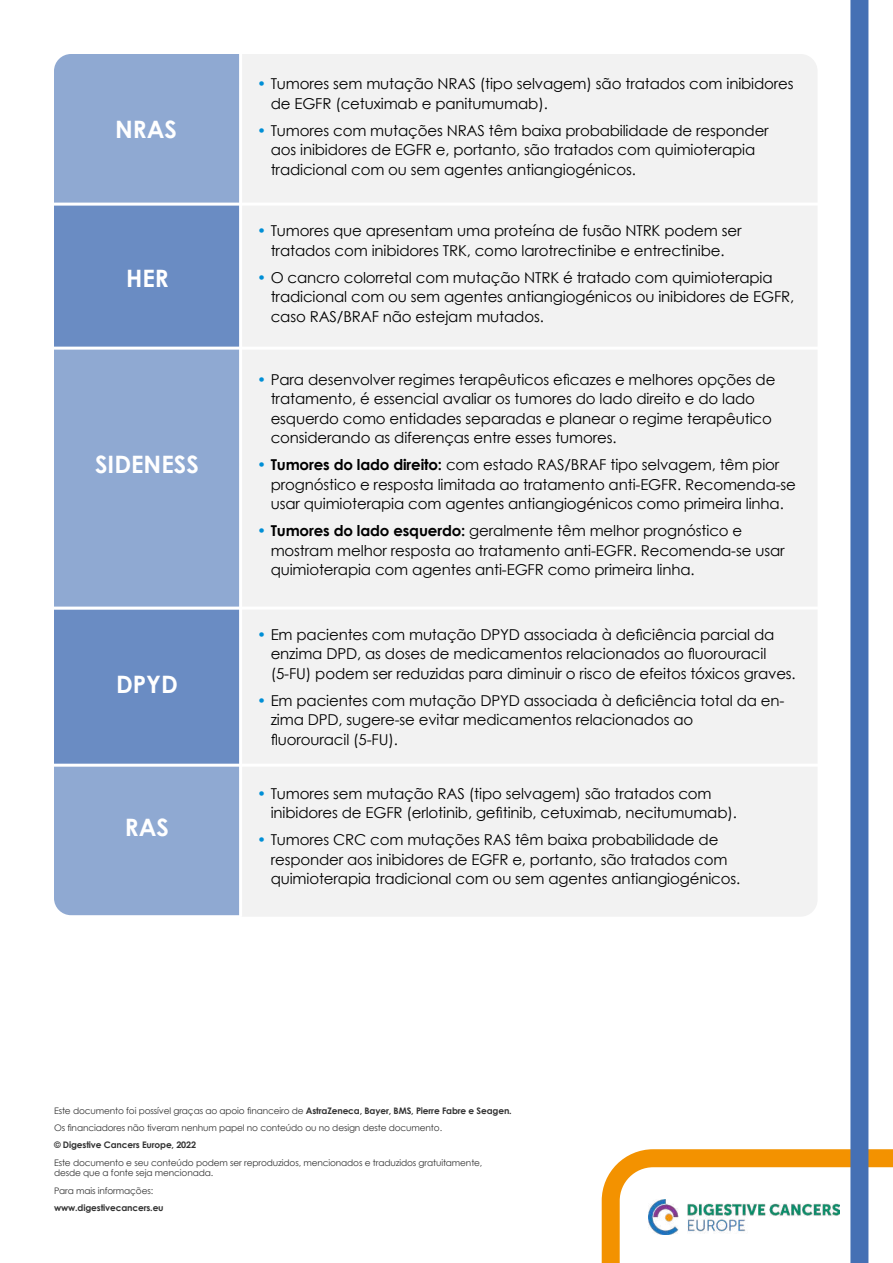
<style>
.page{position:relative;width:893px;height:1263px;background:#fff}
.page>*{position:absolute;margin:0;border:0;box-sizing:border-box;transform-origin:0 0}
.t1{font:700 24px "Century Gothic";color:#fff}
.t2{font:15px/19.5px "Century Gothic";letter-spacing:-.01em;color:#000}
.t3{font:9px/17.2px "Century Gothic";letter-spacing:-.015em;color:#333}
.t4{font:700 9px "Century Gothic";letter-spacing:-.015em;color:#333}
.s1{color:#008fd6}
.s2{font-weight:700}
</style>
<div class="page">
<div style="left:242px;top:54px;width:575px;height:862px;background:#f2f2f2"></div>
<svg style="left:601px;top:1140px;width:292px;height:123px"></svg>
<div style="left:850px;top:0;width:18px;height:1263px;background:#4570b4"></div>
<img style="left:648px;top:1199px;width:191px;height:35px">
<div style="left:54px;top:54px;width:185px;height:149px;background:#8fa9d2"></div>
<div style="left:54px;top:204px;width:187px;height:144px;background:#6a8cc3"></div>
<div style="left:54px;top:609px;width:187px;height:156px;background:#6a8cc3"></div>
<div style="left:54px;top:348px;width:187px;height:261px;background:#8fa9d2"></div>
<div style="left:54px;top:767px;width:185px;height:148px;background:#8fa9d2"></div>
<hr style="left:239px;top:41px;width:3px;height:876px;background:#fff">
<hr style="left:54px;top:203px;width:767px;height:3px;background:#fff">
<hr style="left:54px;top:347px;width:767px;height:3px;background:#fff">
<hr style="left:54px;top:607px;width:767px;height:3px;background:#fff">
<hr style="left:54px;top:764px;width:767px;height:3px;background:#fff">
<h1 class="t1" style="left:115px;top:118px;width:63px">NRAS</h1>
<h1 class="t1" style="left:126px;top:267px;width:44px">HER</h1>
<h1 class="t1" style="left:95px;top:453px;width:105px">SIDENESS</h1>
<h1 class="t1" style="left:116px;top:674px;width:63px">DPYD</h1>
<h1 class="t1" style="left:125px;top:816px;width:46px">RAS</h1>
<p class="t2" style="left:271px;top:75px;width:524px;text-indent:-14px"><span class="s1">•</span> Tumores sem mutação NRAS (tipo selvagem) são tratados com inibidores de EGFR (cetuximab e panitumumab).</p>
<p class="t2" style="left:271px;top:120px;width:500px;text-indent:-14px"><span class="s1">•</span> Tumores com mutações NRAS têm baixa probabilidade de responder aos inibidores de EGFR e, portanto, são tratados com quimioterapia tradicional com ou sem agentes antiangiogénicos.</p>
<p class="t2" style="left:257px;top:222px;width:486px;text-align:center"><span class="s1">•</span> Tumores que apresentam uma proteína de fusão NTRK podem ser tratados com inibidores TRK, como larotrectinibe e entrectinibe.</p>
<p class="t2" style="left:271px;top:269px;width:525px;text-indent:-14px"><span class="s1">•</span> O cancro colorretal com mutação NTRK é tratado com quimioterapia tradicional com ou sem agentes antiangiogénicos ou inibidores de EGFR, caso RAS/BRAF não estejam mutados.</p>
<p class="t2" style="left:271px;top:369px;width:506px;text-indent:-14px"><span class="s1">•</span> Para desenvolver regimes terapêuticos eficazes e melhores opções de tratamento, é essencial avaliar os tumores do lado direito e do lado esquerdo como entidades separadas e planear o regime terapêutico considerando as diferenças entre esses tumores.</p>
<p class="t2" style="left:271px;top:456px;width:527px;text-indent:-14px"><span class="s1">•</span> <span class="s2">Tumores do lado direito:</span> com estado RAS/BRAF tipo selvagem, têm pior prognóstico e resposta limitada ao tratamento anti-EGFR. Recomenda-se usar quimioterapia com agentes antiangiogénicos como primeira linha.</p>
<p class="t2" style="left:271px;top:522px;width:515px;text-indent:-14px"><span class="s1">•</span> <span class="s2">Tumores do lado esquerdo:</span> geralmente têm melhor prognóstico e mostram melhor resposta ao tratamento anti-EGFR. Recomenda-se usar quimioterapia com agentes anti-EGFR como primeira linha.</p>
<p class="t2" style="left:271px;top:624px;width:527px;text-indent:-14px"><span class="s1">•</span> Em pacientes com mutação DPYD associada à deficiência parcial da enzima DPD, as doses de medicamentos relacionados ao fluorouracil (5-FU) podem ser reduzidas para diminuir o risco de efeitos tóxicos graves.</p>
<p class="t2" style="left:271px;top:690px;width:515px;text-indent:-14px"><span class="s1">•</span> Em pacientes com mutação DPYD associada à deficiência total da en&shy;zima DPD, sugere-se evitar medicamentos relacionados ao<br>fluorouracil (5-FU).</p>
<p class="t2" style="left:271px;top:785px;width:468px;text-indent:-14px"><span class="s1">•</span> Tumores sem mutação RAS (tipo selvagem) são tratados com inibidores de EGFR (erlotinib, gefitinib, cetuximab, necitumumab).</p>
<p class="t2" style="left:271px;top:830px;width:471px;text-indent:-14px"><span class="s1">•</span> Tumores CRC com mutações RAS têm baixa probabilidade de responder aos inibidores de EGFR e, portanto, são tratados com quimioterapia tradicional com ou sem agentes antiangiogénicos.</p>
<p class="t3" style="left:54px;top:1102px;width:459px">Este documento foi possível graças ao apoio financeiro de <span class="s2">AstraZeneca, Bayer, BMS, Pierre Fabre e Seagen.<br></span>Os financiadores não tiveram nenhum papel no conteúdo ou no design deste documento.</p>
<p class="t4" style="left:54px;top:1141px;width:144px">© Digestive Cancers Europe, 2022</p>
<p class="t3" style="left:54px;top:1157px;width:430px;line-height:10.8px">Este documento e seu conteúdo podem ser reproduzidos, mencionados e traduzidos gratuitamente, desde que a fonte seja mencionada.</p>
<p class="t3" style="left:54px;top:1181px;width:101px">Para mais informações:</p>
<p class="t4" style="left:54px;top:1203px;width:111px">www.digestivecancers.eu</p>
</div>
